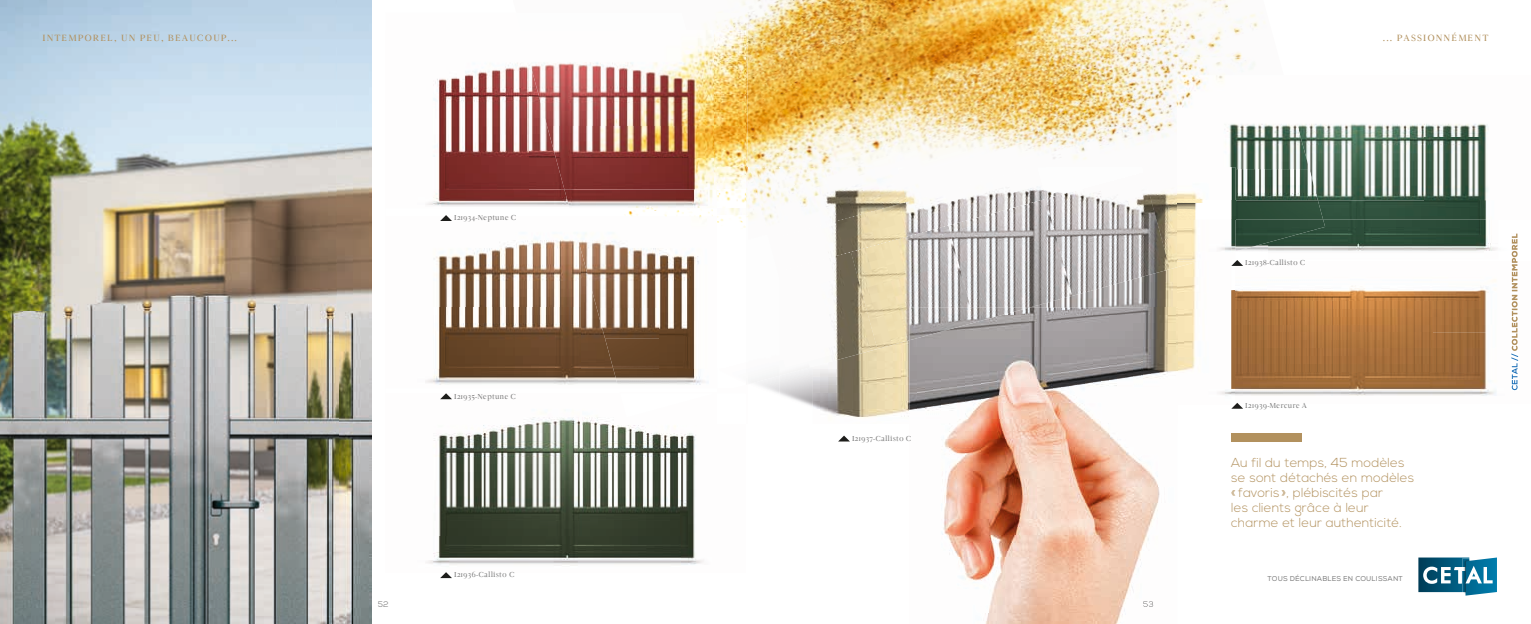
<style>
.page{position:relative;width:1531px;height:624px;background:#fff}
.page>*{position:absolute;margin:0;border:0;box-sizing:border-box;transform-origin:0 0}
.t1{font:300 13px/15px "Nexa";letter-spacing:.01em;color:#b2915e}
.t2{font:10px "Novar";letter-spacing:.1em;color:#b2915e}
.t3{font:8px "Novar";letter-spacing:.01em;color:#7c7c7c}
.t4{font:8px "Nexa";color:#7c7c7c}
.t5{font:7px "Nexa";letter-spacing:.025em;color:#7c7c7c}
</style>
<div class="page">
<img style="left:719px;top:0;width:546px;height:167px">
<img style="left:0;top:0;width:371px;height:624px">
<img style="left:768px;top:167px;width:12px;height:57px">
<img style="left:747px;top:167px;width:21px;height:55px">
<svg style="left:1418px;top:557px;width:79px;height:38px"></svg>
<img style="left:426px;top:399px;width:278px;height:167px">
<img style="left:620px;top:399px;width:84px;height:18px">
<svg style="left:440px;top:572px;width:12px;height:6px"></svg>
<img style="left:746px;top:95px;width:1px;height:72px">
<img style="left:719px;top:13px;width:28px;height:82px">
<img style="left:706px;top:21px;width:13px;height:10px">
<img style="left:433px;top:63px;width:96px;height:127px">
<img style="left:529px;top:126px;width:27px;height:64px">
<img style="left:521px;top:31px;width:193px;height:95px">
<img style="left:714px;top:31px;width:32px;height:158px">
<img style="left:547px;top:126px;width:167px;height:32px">
<img style="left:556px;top:158px;width:158px;height:32px">
<img style="left:717px;top:167px;width:29px;height:23px">
<img style="left:434px;top:238px;width:147px;height:131px">
<img style="left:659px;top:216px;width:88px;height:153px">
<img style="left:581px;top:308px;width:24px;height:61px">
<img style="left:572px;top:238px;width:87px;height:70px">
<img style="left:597px;top:308px;width:62px;height:30px">
<img style="left:605px;top:338px;width:54px;height:31px">
<img style="left:425px;top:369px;width:188px;height:16px">
<img style="left:613px;top:369px;width:95px;height:16px">
<svg style="left:746px;top:167px;width:1px;height:40px"></svg>
<img style="left:426px;top:190px;width:138px;height:16px">
<img style="left:564px;top:190px;width:182px;height:18px">
<img style="left:624px;top:214px;width:89px;height:2px">
<img style="left:628px;top:208px;width:112px;height:6px">
<img style="left:1072px;top:269px;width:105px;height:39px">
<img style="left:813px;top:349px;width:96px;height:69px">
<img style="left:780px;top:271px;width:97px;height:104px">
<img style="left:851px;top:271px;width:97px;height:78px">
<img style="left:948px;top:271px;width:124px;height:37px">
<img style="left:1046px;top:199px;width:124px;height:97px">
<img style="left:1142px;top:192px;width:35px;height:77px">
<img style="left:828px;top:189px;width:218px;height:82px">
<img style="left:1037px;top:186px;width:106px;height:13px">
<img style="left:780px;top:167px;width:127px;height:70px">
<img style="left:898px;top:170px;width:136px;height:32px">
<svg style="left:897px;top:167px;width:10px;height:3px"></svg>
<img style="left:1177px;top:267px;width:58px;height:142px">
<img style="left:1177px;top:403px;width:54px;height:6px">
<img style="left:1177px;top:58px;width:88px;height:17px">
<img style="left:1301px;top:123px;width:187px;height:15px">
<img style="left:1309px;top:138px;width:179px;height:62px">
<img style="left:1177px;top:75px;width:124px;height:63px">
<img style="left:1177px;top:138px;width:132px;height:31px">
<img style="left:1235px;top:169px;width:83px;height:31px">
<img style="left:1231px;top:167px;width:4px;height:33px">
<img style="left:1177px;top:167px;width:54px;height:92px">
<img style="left:1177px;top:261px;width:19px;height:6px">
<img style="left:1235px;top:261px;width:284px;height:135px">
<img style="left:1511px;top:353px;width:7px;height:37px">
<img style="left:1511px;top:261px;width:6px;height:90px">
<img style="left:1323px;top:200px;width:164px;height:20px">
<img style="left:1177px;top:200px;width:146px;height:20px">
<img style="left:1325px;top:220px;width:193px;height:36px">
<img style="left:1231px;top:220px;width:94px;height:31px">
<img style="left:1511px;top:233px;width:6px;height:26px">
<img style="left:1177px;top:259px;width:19px;height:2px">
<img style="left:1206px;top:252px;width:25px;height:7px">
<svg style="left:440px;top:215px;width:12px;height:6px"></svg>
<svg style="left:440px;top:393px;width:12px;height:6px"></svg>
<svg style="left:1231px;top:403px;width:12px;height:5px"></svg>
<img style="left:909px;top:308px;width:268px;height:316px">
<svg style="left:1143px;top:601px;width:10px;height:6px"></svg>
<img style="left:909px;top:423px;width:268px;height:1px">
<img style="left:909px;top:308px;width:120px;height:32px">
<div style="left:1231px;top:433px;width:71px;height:8px;background:#b2915e"></div>
<svg style="left:1231px;top:260px;width:12px;height:6px"></svg>
<svg style="left:838px;top:435px;width:12px;height:6px"></svg>
<p class="t2" style="left:43px;top:32px;width:196px">INTEMPOREL, UN PEU, BEAUCOUP...</p>
<p class="t2" style="left:1383px;top:32px;width:107px">... PASSIONNÉMENT</p>
<p class="t3" style="left:454px;top:213px;width:64px">I21934-Neptune C</p>
<p class="t3" style="left:454px;top:391px;width:64px">I21935-Neptune C</p>
<p class="t4" style="left:378px;top:599px;width:12px">52</p>
<p class="t3" style="left:454px;top:570px;width:62px">I21936-Callisto C</p>
<p class="t3" style="left:852px;top:433px;width:61px">I21937-Callisto C</p>
<p class="t3" style="left:1245px;top:258px;width:62px">I21938-Callisto C</p>
<p class="t3" style="left:1245px;top:401px;width:63px">I21939-Mercure A</p>
<p class="t1" style="left:1231px;top:455px;width:184px">Au fil du temps, 45 modèles se sont détachés en modèles « favoris », plébiscités par<br>les clients grâce à leur charme et leur authenticité.</p>
<p class="t5" style="left:1267px;top:575px;width:137px">TOUS DÉCLINABLES EN COULISSANT</p>
</div>
